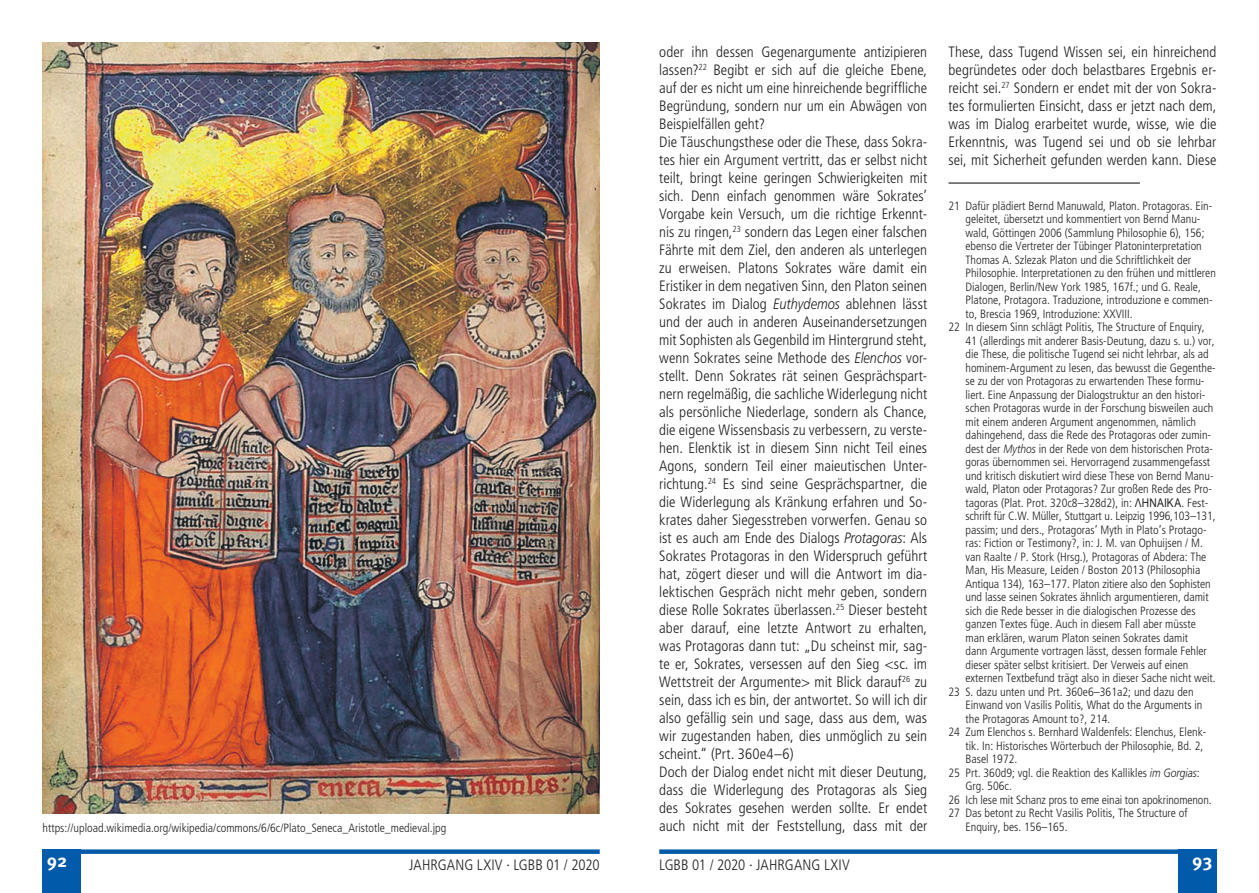
<style>
.page{position:relative;width:1259px;height:893px;background:#fff}
.page>*{position:absolute;margin:0;border:0;box-sizing:border-box;transform-origin:0 0}
.t1{font:700 18px "Meta OT";color:#fff}
.t2{font:300 condensed 15px/18px "Frutiger LT Std";color:#231f20}
.t3{font:300 condensed 12px "Frutiger LT Std";color:#231f20}
.s1{font-style:italic;font-stretch:normal}
.s2{font-family:"Arial";font-weight:400;font-stretch:normal}
</style>
<div class="page">
<div style="left:659px;top:849px;width:557px;height:5px;background:#015aaa"></div>
<div style="left:1178px;top:849px;width:38px;height:44px;background:#015aaa"></div>
<div style="left:43px;top:849px;width:38px;height:44px;background:#015aaa"></div>
<div style="left:43px;top:849px;width:557px;height:5px;background:#015aaa"></div>
<img style="left:43px;top:43px;width:557px;height:770px">
<hr style="left:948px;top:183px;width:192px;height:1px;background:#000">
<p class="t3" style="left:43px;top:821px;width:405px">https://upload.wikimedia.org/wikipedia/commons/6/6c/Plato_Seneca_Aristotle_medieval.jpg</p>
<p class="t2" style="left:659px;top:43px;width:269px">oder ihn dessen Gegenargumente antizipieren lassen?<sup>22</sup> Begibt er sich auf die gleiche Ebene, auf der es nicht um eine hinreichende begriffliche Begründung, sondern nur um ein Abwägen von Beispielfällen geht?<br>Die Täuschungsthese oder die These, dass Sokra&shy;tes hier ein Argument vertritt, das er selbst nicht teilt, bringt keine geringen Schwierigkeiten mit sich. Denn einfach genommen wäre Sokrates’ Vorgabe kein Versuch, um die richtige Erkennt&shy;nis zu ringen,<sup>23</sup> sondern das Legen einer falschen Fährte mit dem Ziel, den anderen als unterlegen zu erweisen. Platons Sokrates wäre damit ein Eristiker in dem negativen Sinn, den Platon seinen Sokrates im Dialog <span class="s1">Euthydemos</span> ablehnen lässt und der auch in anderen Auseinandersetzungen mit Sophisten als Gegenbild im Hintergrund steht, wenn Sokrates seine Methode des <span class="s1">Elenchos</span> vor&shy;stellt. Denn Sokrates rät seinen Gesprächspart&shy;nern regelmäßig, die sachliche Widerlegung nicht als persönliche Niederlage, sondern als Chance, die eigene Wissensbasis zu verbessern, zu verste&shy;hen. Elenktik ist in diesem Sinn nicht Teil eines Agons, sondern Teil einer maieutischen Unter&shy;richtung.<sup>24</sup> Es sind seine Gesprächspartner, die die Widerlegung als Kränkung erfahren und So&shy;krates daher Siegesstreben vorwerfen. Genau so ist es auch am Ende des Dialogs <span class="s1">Protagoras</span>: Als Sokrates Protagoras in den Widerspruch geführt hat, zögert dieser und will die Antwort im dia&shy;lektischen Gespräch nicht mehr geben, sondern diese Rolle Sokrates überlassen.<sup>25</sup> Dieser besteht aber darauf, eine letzte Antwort zu erhalten, was Protagoras dann tut: „Du scheinst mir, sag&shy;te er, Sokrates, versessen auf den Sieg &lt;sc. im Wettstreit der Argumente&gt; mit Blick darauf<sup>26</sup> zu sein, dass ich es bin, der antwortet. So will ich dir also gefällig sein und sage, dass aus dem, was wir zugestanden haben, dies unmöglich zu sein scheint.“ (Prt. 360e4–6)<br>Doch der Dialog endet nicht mit dieser Deutung, dass die Widerlegung des Protagoras als Sieg des Sokrates gesehen werden sollte. Er endet auch nicht mit der Feststellung, dass mit der</p>
<p class="t2" style="left:948px;top:43px;width:269px;text-align:justify">These, dass Tugend Wissen sei, ein hinreichend begründetes oder doch belastbares Ergebnis er&shy;reicht sei.<sup>27</sup> Sondern er endet mit der von Sokra&shy;tes formulierten Einsicht, dass er jetzt nach dem, was im Dialog erarbeitet wurde, wisse, wie die Erkenntnis, was Tugend sei und ob sie lehrbar sei, mit Sicherheit gefunden werden kann. Diese</p>
<p class="t3" style="left:948px;top:199px;width:265px">21 Dafür plädiert Bernd Manuwald, Platon. Protagoras. Ein-</p>
<p class="t3" style="left:965px;top:212px;width:236px">geleitet, übersetzt und kommentiert von Bernd Manu-</p>
<p class="t3" style="left:965px;top:226px;width:240px">wald, Göttingen 2006 (Sammlung Philosophie 6), 156;</p>
<p class="t3" style="left:965px;top:239px;width:238px">ebenso die Vertreter der Tübinger Platoninterpretation</p>
<p class="t3" style="left:965px;top:253px;width:227px">Thomas A. Szlezak Platon und die Schriftlichkeit der</p>
<p class="t3" style="left:965px;top:266px;width:252px">Philosophie. Interpretationen zu den frühen und mittleren</p>
<p class="t3" style="left:965px;top:280px;width:237px">Dialogen, Berlin/New York 1985, 167f.; und G. Reale,</p>
<p class="t3" style="left:965px;top:293px;width:249px">Platone, Protagora. Traduzione, introduzione e commen-</p>
<p class="t3" style="left:965px;top:307px;width:169px">to, Brescia 1969, Introduzione: XXVIII.</p>
<p class="t3" style="left:948px;top:320px;width:258px">22 In diesem Sinn schlägt Politis, The Structure of Enquiry,</p>
<p class="t3" style="left:965px;top:334px;width:251px">41 (allerdings mit anderer Basis-Deutung, dazu s. u.) vor,</p>
<p class="t3" style="left:965px;top:347px;width:245px">die These, die politische Tugend sei nicht lehrbar, als ad</p>
<p class="t3" style="left:965px;top:361px;width:252px">hominem-Argument zu lesen, das bewusst die Gegenthe-</p>
<p class="t3" style="left:965px;top:374px;width:240px">se zu der von Protagoras zu erwartenden These formu-</p>
<p class="t3" style="left:965px;top:388px;width:241px">liert. Eine Anpassung der Dialogstruktur an den histori-</p>
<p class="t3" style="left:965px;top:401px;width:249px">schen Protagoras wurde in der Forschung bisweilen auch</p>
<p class="t3" style="left:965px;top:415px;width:232px">mit einem anderen Argument angenommen, nämlich</p>
<p class="t3" style="left:965px;top:428px;width:247px">dahingehend, dass die Rede des Protagoras oder zumin-</p>
<p class="t3" style="left:965px;top:442px;width:249px">dest der <span class="s1">Mythos</span> in der Rede von dem historischen Prota-</p>
<p class="t3" style="left:965px;top:455px;width:246px">goras übernommen sei. Hervorragend zusammengefasst</p>
<p class="t3" style="left:965px;top:469px;width:249px">und kritisch diskutiert wird diese These von Bernd Manu-</p>
<p class="t3" style="left:965px;top:482px;width:248px">wald, Platon oder Protagoras? Zur großen Rede des Pro-</p>
<p class="t3" style="left:965px;top:496px;width:244px">tagoras (Plat. Prot. 320c8–328d2), in: <span class="s2">ΛΗΝΑΙΚΑ</span>. Fest-</p>
<p class="t3" style="left:965px;top:509px;width:252px">schrift für C.W. Müller, Stuttgart u. Leipzig 1996,103–131,</p>
<p class="t3" style="left:965px;top:523px;width:243px">passim; und ders., Protagoras’ Myth in Plato’s Protago-</p>
<p class="t3" style="left:965px;top:536px;width:239px">ras: Fiction or Testimony?, in: J. M. van Ophuijsen / M.</p>
<p class="t3" style="left:965px;top:550px;width:242px">van Raalte / P. Stork (Hrsg.), Protagoras of Abdera: The</p>
<p class="t3" style="left:965px;top:563px;width:236px">Man, His Measure, Leiden / Boston 2013 (Philosophia</p>
<p class="t3" style="left:965px;top:577px;width:247px">Antiqua 134), 163–177. Platon zitiere also den Sophisten</p>
<p class="t3" style="left:965px;top:590px;width:245px">und lasse seinen Sokrates ähnlich argumentieren, damit</p>
<p class="t3" style="left:965px;top:604px;width:231px">sich die Rede besser in die dialogischen Prozesse des</p>
<p class="t3" style="left:965px;top:617px;width:232px">ganzen Textes füge. Auch in diesem Fall aber müsste</p>
<p class="t3" style="left:965px;top:631px;width:224px">man erklären, warum Platon seinen Sokrates damit</p>
<p class="t3" style="left:965px;top:644px;width:243px">dann Argumente vortragen lässt, dessen formale Fehler</p>
<p class="t3" style="left:965px;top:658px;width:224px">dieser später selbst kritisiert. Der Verweis auf einen</p>
<p class="t3" style="left:965px;top:671px;width:252px">externen Textbefund trägt also in dieser Sache nicht weit.</p>
<p class="t3" style="left:948px;top:685px;width:246px">23 S. dazu unten und Prt. 360e6–361a2; und dazu den</p>
<p class="t3" style="left:965px;top:698px;width:238px">Einwand von Vasilis Politis, What do the Arguments in</p>
<p class="t3" style="left:965px;top:712px;width:146px">the Protagoras Amount to?, 214.</p>
<p class="t3" style="left:948px;top:725px;width:259px">24 Zum Elenchos s. Bernhard Waldenfels: Elenchus, Elenk-</p>
<p class="t3" style="left:965px;top:739px;width:239px">tik. In: Historisches Wörterbuch der Philosophie, Bd. 2,</p>
<p class="t3" style="left:965px;top:752px;width:53px">Basel 1972.</p>
<p class="t3" style="left:948px;top:766px;width:253px">25 Prt. 360d9; vgl. die Reaktion des Kallikles <span class="s1">im Gorgias</span>:</p>
<p class="t3" style="left:965px;top:779px;width:48px">Grg. 506c.</p>
<p class="t3" style="left:948px;top:793px;width:265px">26 Ich lese mit Schanz pros to eme einai ton apokrinomenon.</p>
<p class="t3" style="left:948px;top:806px;width:241px">27 Das betont zu Recht Vasilis Politis, The Structure of</p>
<p class="t3" style="left:965px;top:820px;width:104px">Enquiry, bes. 156–165.</p>
<h1 class="t1" style="left:47px;top:850px;width:22px">92</h1>
<p class="t2" style="left:409px;top:856px;width:192px">JAHRGANG LXIV · LGBB 01 / 2020</p>
<p class="t2" style="left:659px;top:856px;width:192px">LGBB 01 / 2020 · JAHRGANG LXIV</p>
<h1 class="t1" style="left:1192px;top:850px;width:22px">93</h1>
</div>
